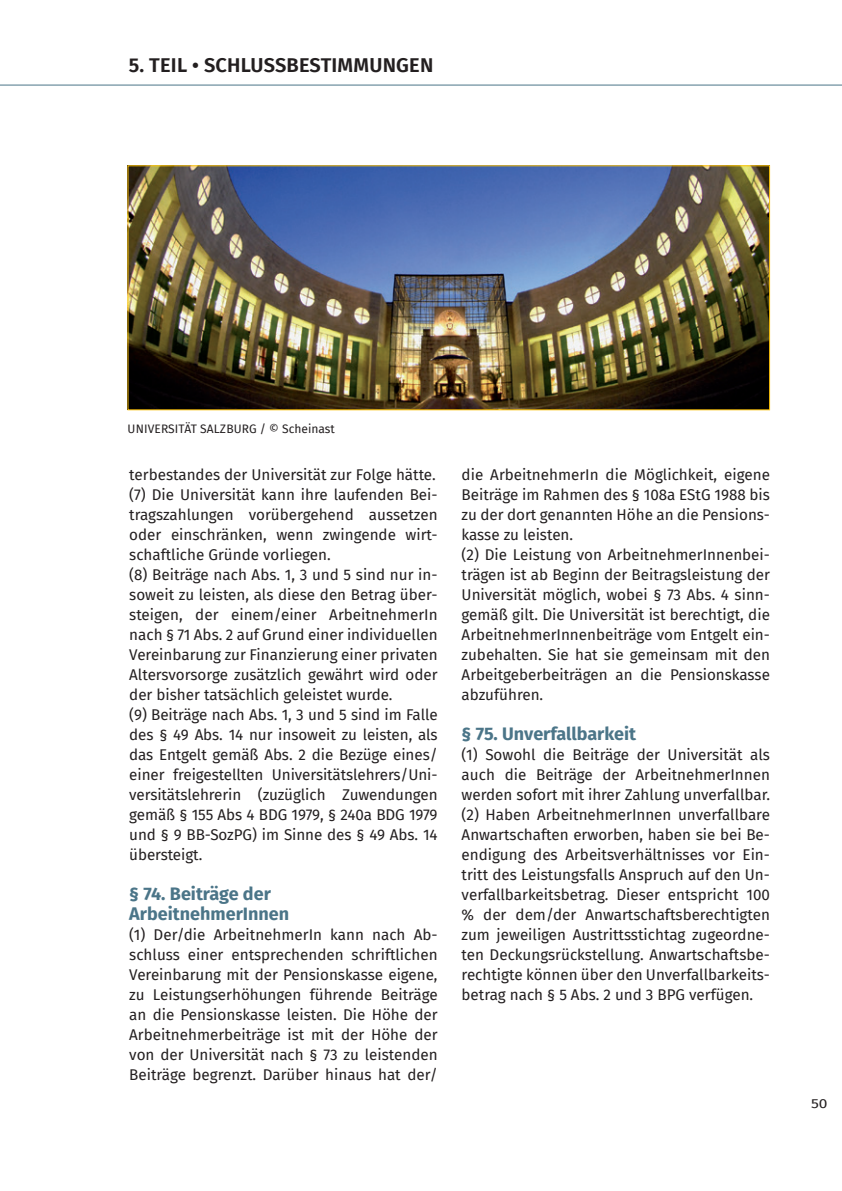
<style>
.page{position:relative;width:842px;height:1191px;background:#fff}
.page>*{position:absolute;margin:0;border:0;box-sizing:border-box;transform-origin:0 0}
.t1{font:600 20px "Fira Sans";letter-spacing:.01em;color:#231f20}
.t2{font:700 18px/20px "Fira Sans";color:#4b7588}
.t3{font:15.2px/20px "Fira Sans";color:#231f20}
.t4{font:13px "Fira Sans";color:#231f20;scale:1.2 1}
.t5{font:12px "Fira Sans";letter-spacing:.005em;color:#231f20}
</style>
<div class="page">
<svg style="left:0;top:84px;width:842px;height:1px"></svg>
<img style="left:130px;top:168px;width:638px;height:240px">
<h1 class="t1" style="left:129px;top:48px;width:306px">5. TEIL • SCHLUSSBESTIMMUNGEN</h1>
<p class="t5" style="left:128px;top:419px;width:209px">UNIVERSITÄT SALZBURG / © Scheinast</p>
<p class="t3" style="left:129px;top:464px;width:310px">terbestandes der Universität zur Folge hätte. (7) Die Universität kann ihre laufenden Bei&shy;tragszahlungen vorübergehend aussetzen oder einschränken, wenn zwingende wirt&shy;schaftliche Gründe vorliegen.<br>(8) Beiträge nach Abs. 1, 3 und 5 sind nur in&shy;soweit zu leisten, als diese den Betrag über&shy;steigen, der einem/einer ArbeitnehmerIn nach § 71 Abs. 2 auf Grund einer individuellen Vereinbarung zur Finanzierung einer privaten Altersvorsorge zusätzlich gewährt wird oder der bisher tatsächlich geleistet wurde.<br>(9) Beiträge nach Abs. 1, 3 und 5 sind im Falle des § 49 Abs. 14 nur insoweit zu leisten, als das Entgelt gemäß Abs. 2 die Bezüge eines/ einer freigestellten Universitätslehrers/Uni&shy;versitätslehrerin (zuzüglich Zuwendungen gemäß § 155 Abs 4 BDG 1979, § 240a BDG 1979 und § 9 BB-SozPG) im Sinne des § 49 Abs. 14 übersteigt.</p>
<p class="t2" style="left:129px;top:882px;width:161px">§ 74. Beiträge der<br>ArbeitnehmerInnen</p>
<p class="t3" style="left:129px;top:924px;width:310px;text-align:justify">(1) Der/die ArbeitnehmerIn kann nach Ab&shy;schluss einer entsprechenden schriftlichen Vereinbarung mit der Pensionskasse eigene, zu Leistungserhöhungen führende Beiträge an die Pensionskasse leisten. Die Höhe der Arbeitnehmerbeiträge ist mit der Höhe der von der Universität nach § 73 zu leistenden Beiträge begrenzt. Darüber hinaus hat der/</p>
<p class="t3" style="left:462px;top:464px;width:310px">die ArbeitnehmerIn die Möglichkeit, eigene Beiträge im Rahmen des § 108a EStG 1988 bis zu der dort genannten Höhe an die Pensions&shy;kasse zu leisten.<br>(2) Die Leistung von ArbeitnehmerInnenbei&shy;trägen ist ab Beginn der Beitragsleistung der Universität möglich, wobei § 73 Abs. 4 sinn&shy;gemäß gilt. Die Universität ist berechtigt, die ArbeitnehmerInnenbeiträge vom Entgelt ein&shy;zubehalten. Sie hat sie gemeinsam mit den Arbeitgeberbeiträgen an die Pensionskasse abzuführen.</p>
<p class="t2" style="left:462px;top:722px;width:176px">§ 75. Unverfallbarkeit</p>
<p class="t3" style="left:462px;top:744px;width:310px;text-align:justify">(1) Sowohl die Beiträge der Universität als auch die Beiträge der ArbeitnehmerInnen werden sofort mit ihrer Zahlung unverfallbar. (2) Haben ArbeitnehmerInnen unverfallbare Anwartschaften erworben, haben sie bei Be&shy;endigung des Arbeitsverhältnisses vor Ein&shy;tritt des Leistungsfalls Anspruch auf den Un&shy;verfallbarkeitsbetrag. Dieser entspricht 100 % der dem/der Anwartschaftsberechtigten zum jeweiligen Austrittsstichtag zugeordne&shy;ten Deckungsrückstellung. Anwartschaftsbe&shy;rechtigte können über den Unverfallbarkeits&shy;betrag nach § 5 Abs. 2 und 3 BPG verfügen.</p>
<p class="t4" style="left:811px;top:1093px;width:15px">50</p>
</div>
